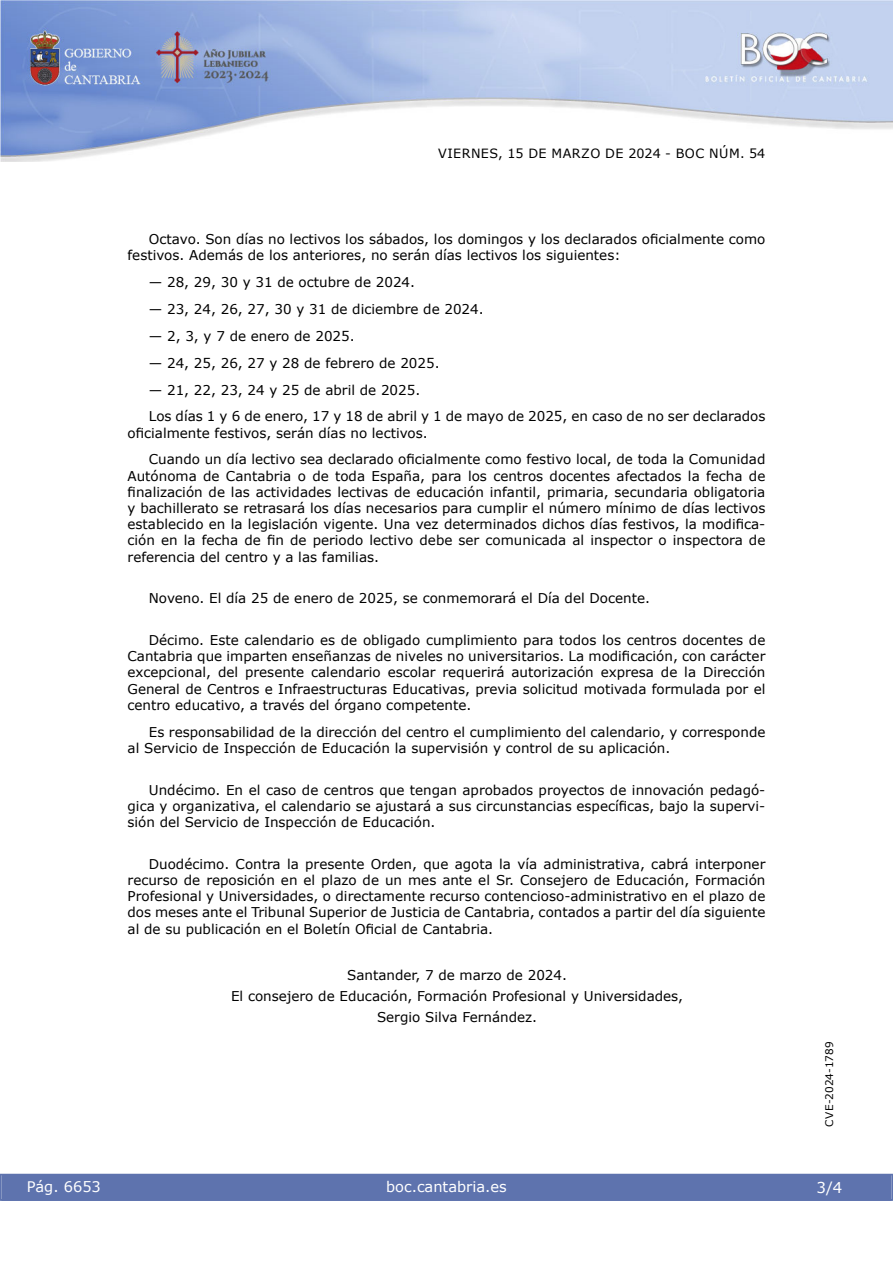
<style>
.page{position:relative;width:893px;height:1263px;background:#fff}
.page>*{position:absolute;margin:0;border:0;box-sizing:border-box;transform-origin:0 0}
.t1{font:15px "Verdana 2";color:#fff}
.t2{font:14.55px "Verdana 2";color:#fff}
.inicio_de_parrafo{font:13.5px/16.2px "Verdana 2";color:#000;text-align:justify}
.inicio_de_parrafo-2{font:13.5px/16.2px "Verdana";color:#000}
.center{font:13.5px "Verdana";color:#000}
.center-2{font:13.5px "Verdana 2";color:#000}
.t3{font:12.75px "Verdana 2";letter-spacing:.035em;color:#000}
.t4{font:10.5px "Verdana 2";color:#000}
.s1{font-family:"Verdana 2"}
.s2{font-family:"Verdana"}
</style>
<div class="page">
<img style="left:0;top:0;width:893px;height:161px">
<div style="left:1px;top:1174px;width:890px;height:27px;background:#5e73ae"></div>
<p class="t3" style="left:438px;top:144px;width:329px">VIERNES, 15 DE MARZO DE 2024 - BOC NÚM. 54</p>
<p class="inicio_de_parrafo-2" style="left:128px;top:231px;width:639px;text-indent:21px">Octavo. Son días no lectivos los sábados, los domingos y los declarados oficialmente como <span class="s1">festivos. Además de los anteriores, no serán días lectivos los siguientes:</span></p>
<p class="inicio_de_parrafo" style="left:149px;top:274px;width:268px">— 28, 29, 30 y 31 de octubre de 2024.</p>
<p class="inicio_de_parrafo" style="left:149px;top:301px;width:336px">— 23, 24, 26, 27, 30 y 31 de diciembre de 2024.</p>
<p class="inicio_de_parrafo" style="left:149px;top:328px;width:207px">— 2, 3, y 7 de enero de 2025.</p>
<p class="inicio_de_parrafo" style="left:149px;top:355px;width:292px">— 24, 25, 26, 27 y 28 de febrero de 2025.</p>
<p class="inicio_de_parrafo" style="left:149px;top:381px;width:273px">— 21, 22, 23, 24 y 25 de abril de 2025.</p>
<p class="inicio_de_parrafo" style="left:128px;top:408px;width:639px;text-indent:21px">Los días 1 y 6 de enero, 17 y 18 de abril y 1 de mayo de 2025, en caso de no ser declarados <span class="s2">oficialmente festivos, serán días no lectivos.</span></p>
<p class="inicio_de_parrafo-2" style="left:128px;top:451px;width:639px;text-align:justify;text-indent:21px">Cuando un día lectivo sea declarado oficialmente como festivo local, de toda la Comunidad Autónoma de Cantabria o de toda España, para los centros docentes afectados la fecha de finalización de las actividades lectivas de educación infantil, primaria, secundaria obligatoria y bachillerato se retrasará los días necesarios para cumplir el número mínimo de días lectivos establecido en la legislación vigente. Una vez determinados dichos días festivos, la modifica&shy;ción en la fecha de fin de periodo lectivo debe ser comunicada al inspector o inspectora de <span class="s1">referencia del centro y a las familias.</span></p>
<p class="inicio_de_parrafo" style="left:149px;top:590px;width:503px">Noveno. El día 25 de enero de 2025, se conmemorará el Día del Docente.</p>
<p class="inicio_de_parrafo" style="left:128px;top:632px;width:639px;text-indent:21px">Décimo. Este calendario es de obligado cumplimiento para todos los centros docentes de <span class="s2">Cantabria que imparten enseñanzas de niveles no universitarios. La modificación, con carácter </span>excepcional, del presente calendario escolar requerirá autorización expresa de la Dirección General de Centros e Infraestructuras Educativas, previa solicitud motivada formulada por el centro educativo, a través del órgano competente.</p>
<p class="inicio_de_parrafo" style="left:128px;top:723px;width:639px;text-indent:21px">Es responsabilidad de la dirección del centro el cumplimiento del calendario, y corresponde al Servicio de Inspección de Educación la supervisión y control de su aplicación.</p>
<p class="inicio_de_parrafo" style="left:128px;top:781px;width:639px;text-indent:21px">Undécimo. En el caso de centros que tengan aprobados proyectos de innovación pedagó&shy;<span class="s2">gica y organizativa, el calendario se ajustará a sus circunstancias específicas, bajo la supervi&shy;</span>sión del Servicio de Inspección de Educación.</p>
<p class="inicio_de_parrafo" style="left:128px;top:855px;width:639px;text-indent:21px">Duodécimo. Contra la presente Orden, que agota la vía administrativa, cabrá interponer <span class="s2">recurso de reposición en el plazo de un mes ante el Sr. Consejero de Educación, Formación </span>Profesional y Universidades, o directamente recurso contencioso-administrativo en el plazo de dos meses ante el Tribunal Superior de Justicia de Cantabria, contados a partir del día siguiente <span class="s2">al de su publicación en el Boletín Oficial de Cantabria.</span></p>
<p class="center-2" style="left:347px;top:965px;width:221px">Santander, 7 de marzo de 2024.</p>
<p class="center" style="left:231px;top:986px;width:454px">El consejero de Educación, Formación Profesional y Universidades,</p>
<p class="center" style="left:377px;top:1007px;width:162px">Sergio Silva Fernández.</p>
<p class="t2" style="left:27px;top:1177px;width:76px">Pág. 6653</p>
<p class="t2" style="left:386px;top:1177px;width:122px">boc.cantabria.es</p>
<p class="t4" style="left:822px;top:1126px;width:87px;rotate:-90deg">CVE-2024-1789</p>
<p class="t1" style="left:816px;top:1177px;width:27px">3/4</p>
</div>
